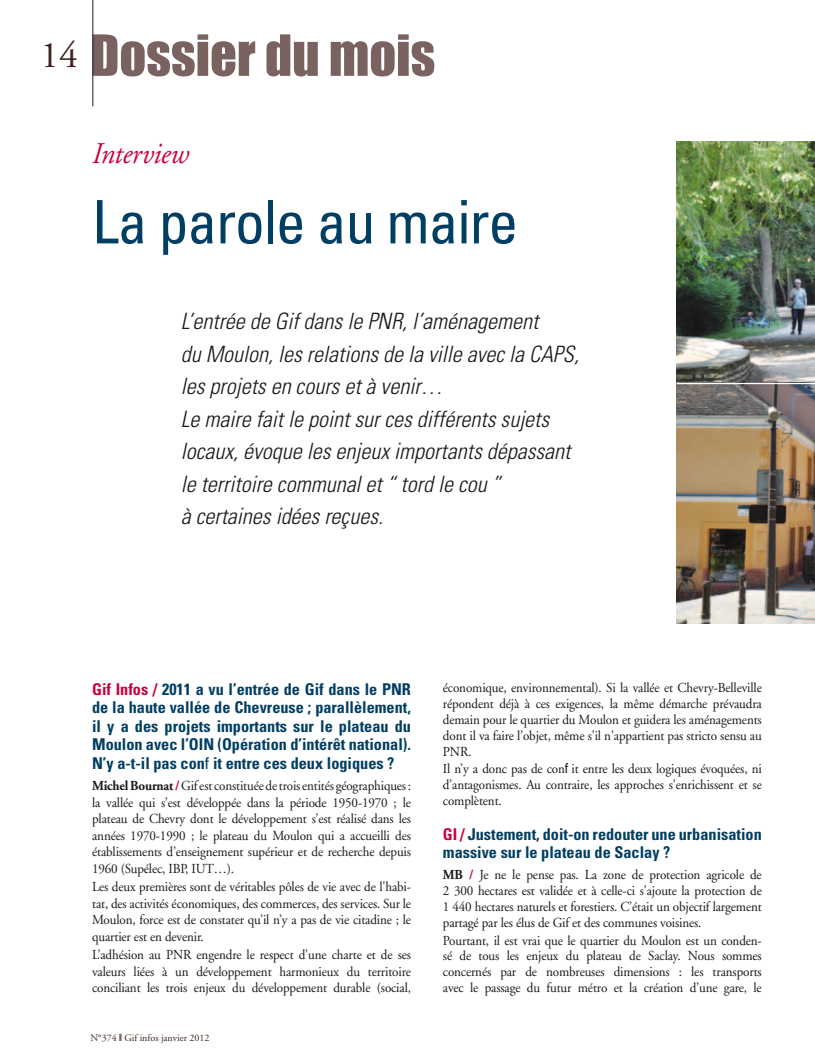
<style>
.page{position:relative;width:815px;height:1063px;background:#fff}
.page>*{position:absolute;margin:0;border:0;box-sizing:border-box;transform-origin:0 0}
.t1{font:condensed 60px "Univers LT";letter-spacing:-.02em;color:#003e63}
.t2{font:52.5px "Impact";color:#796260}
.t3{font:italic 30px "Adobe Garamond LT";letter-spacing:-.01em;color:#ca003a;scale:.94 1}
.t4{font:italic 300 condensed 22.5px/32.5px "Univers LT";color:#1a171c}
.t5{font:700 condensed 16.25px/18.4px "Univers LT";color:#003e63;text-align:justify}
.t6{font:13.75px/15.9px "Adobe Garamond LT";letter-spacing:-.01em;color:#1a171c;text-align:justify;scale:.95 1}
.t7{font:10px "Adobe Garamond LT";color:#3f2521}
.s1{color:#ca003a}
.s2{font-weight:700}
.s3{font-weight:700;color:#ca003a}
.s4{font-family:"Monotype Sorts";color:#796260}
</style>
<div class="page">
<hr style="left:93px;top:0;width:1px;height:106px;background:#1a171c">
<img style="left:677px;top:142px;width:138px;height:482px">
<hr style="left:677px;top:383px;width:138px;height:1px;background:#fff">
<h2 class="t2" style="left:40px;top:23px;width:396px"><sup>14</sup> Dossier du mois</h2>
<h3 class="t3" style="left:92px;top:136px;width:105px">Interview</h3>
<h1 class="t1" style="left:92px;top:184px;width:428px">La parole au maire</h1>
<p class="t4" style="left:181px;top:305px;width:400px">L’entrée de Gif dans le PNR, l’aménagement<br>du Moulon, les relations de la ville avec la CAPS, les projets en cours et à venir…<br>Le maire fait le point sur ces différents sujets locaux, évoque les enjeux importants dépassant le territoire communal et “ tord le cou ”<br>à certaines idées reçues.</p>
<p class="t5" style="left:92px;top:680px;width:320px"><span class="s1">Gif Infos /</span> 2011 a vu l’entrée de Gif dans le PNR de la haute vallée de Chevreuse ; parallèlement, il y a des projets importants sur le plateau du Moulon avec l’OIN (Opération d’intérêt national).<br>N’y a-t-il pas conflit entre ces deux logiques ?</p>
<p class="t6" style="left:92px;top:778px;width:337px;line-height:16.5px"><span class="s2">Michel Bournat</span> <span class="s3">/</span> Gif est constituée de trois entités géographiques : la vallée qui s’est développée dans la période 1950-1970 ; le plateau de Chevry dont le développement s’est réalisé dans les années 1970-1990 ; le plateau du Moulon qui a accueilli des établissements d’enseignement supérieur et de recherche depuis 1960 (Supélec, IBP, IUT…).</p>
<p class="t6" style="left:92px;top:879px;width:337px;line-height:16.5px">Les deux premières sont de véritables pôles de vie avec de l'habi&shy;tat, des activités économiques, des commerces, des services. Sur le Moulon, force est de constater qu’il n’y a pas de vie citadine ; le quartier est en devenir.</p>
<p class="t6" style="left:92px;top:946px;width:337px;line-height:16.5px">L’adhésion au PNR engendre le respect d'une charte et de ses valeurs liées à un développement harmonieux du territoire conciliant les trois enjeux du développement durable (social,</p>
<p class="t7" style="left:90px;top:1032px;width:121px">N°374 <span class="s4">y</span> Gif infos janvier 2012</p>
<p class="t6" style="left:443px;top:680px;width:337px">économique, environnemental). Si la vallée et Chevry-Belleville répondent déjà à ces exigences, la même démarche prévaudra demain pour le quartier du Moulon et guidera les aménagements dont il va faire l’objet, même s'il n'appartient pas stricto sensu au PNR.</p>
<p class="t6" style="left:443px;top:761px;width:337px">Il n’y a donc pas de conflit entre les deux logiques évoquées, ni d’antagonismes. Au contraire, les approches s'enrichissent et se complètent.</p>
<p class="t5" style="left:443px;top:826px;width:320px;line-height:17.8px"><span class="s1">GI /</span> Justement, doit-on redouter une urbanisation massive sur le plateau de Saclay ?</p>
<p class="t6" style="left:443px;top:867px;width:337px"><span class="s2">MB</span> <span class="s3">/</span> Je ne le pense pas. La zone de protection agricole de 2 300 hectares est validée et à celle-ci s'ajoute la protection de 1 440 hectares naturels et forestiers. C’était un objectif largement partagé par les élus de Gif et des communes voisines.</p>
<p class="t6" style="left:443px;top:932px;width:337px">Pourtant, il est vrai que le quartier du Moulon est un conden&shy;sé de tous les enjeux du plateau de Saclay. Nous sommes concernés par de nombreuses dimensions : les transports avec le passage du futur métro et la création d’une gare, le</p>
</div>
